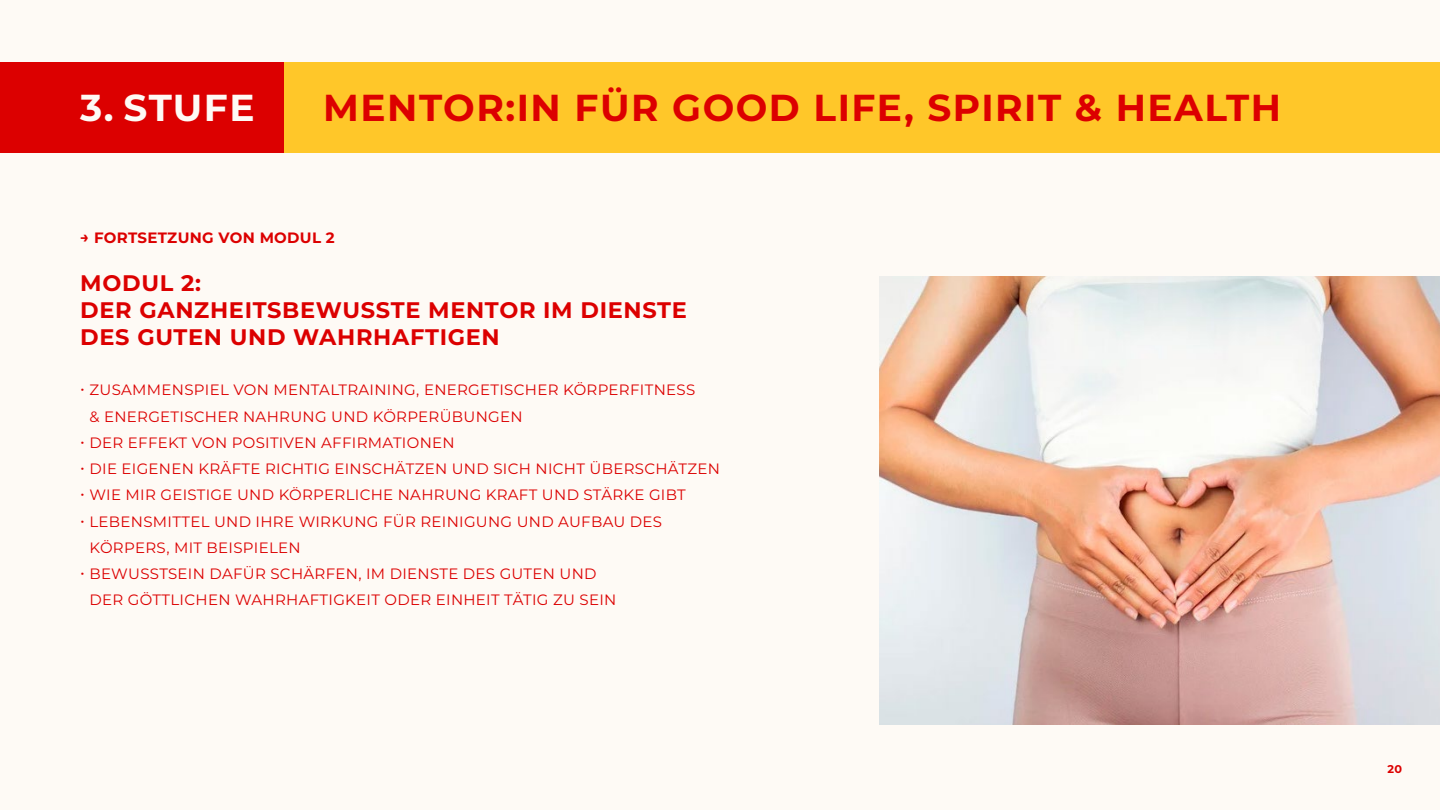
<style>
.page{position:relative;width:1440px;height:810px;background:#fefaf5}
.page>*{position:absolute;margin:0;border:0;box-sizing:border-box;transform-origin:0 0}
.t1{font:700 37.5px "Montserrat";letter-spacing:.04em;color:#dc0000}
.t2{font:700 37.5px "Montserrat";letter-spacing:.035em;color:#fefaf5}
.t3{font:700 22.5px/27px "Montserrat";letter-spacing:.03em;color:#dc0000}
.t4{font:15px/26.2px "Montserrat";letter-spacing:.02em;color:#dc0000}
.t5{font:700 15px "Montserrat";letter-spacing:.02em;color:#dc0000}
.t6{font:700 11.25px "Montserrat";color:#dc0000}
</style>
<div class="page">
<div style="left:284px;top:62px;width:1156px;height:91px;background:#ffc729"></div>
<div style="left:0;top:62px;width:284px;height:91px;background:#dc0000"></div>
<img style="left:880px;top:277px;width:560px;height:447px">
<p class="t2" style="left:80px;top:81px;width:176px">3. STUFE</p>
<p class="t1" style="left:323px;top:81px;width:959px">MENTOR:IN FÜR GOOD LIFE, SPIRIT &amp; HEALTH</p>
<p class="t5" style="left:80px;top:227px;width:256px">→ FORTSETZUNG VON MODUL 2</p>
<p class="t3" style="left:80px;top:269px;width:608px">MODUL 2:<br>DER GANZHEITSBEWUSSTE MENTOR IM DIENSTE<br>DES GUTEN UND WAHRHAFTIGEN</p>
<p class="t4" style="left:90px;top:376px;width:607px;text-indent:-9px">• ZUSAMMENSPIEL VON MENTALTRAINING, ENERGETISCHER KÖRPERFITNESS &amp; ENERGETISCHER NAHRUNG UND KÖRPERÜBUNGEN</p>
<p class="t4" style="left:80px;top:429px;width:376px">• DER EFFEKT VON POSITIVEN AFFIRMATIONEN</p>
<p class="t4" style="left:80px;top:455px;width:641px">• DIE EIGENEN KRÄFTE RICHTIG EINSCHÄTZEN UND SICH NICHT ÜBERSCHÄTZEN</p>
<p class="t4" style="left:80px;top:481px;width:607px">• WIE MIR GEISTIGE UND KÖRPERLICHE NAHRUNG KRAFT UND STÄRKE GIBT</p>
<p class="t4" style="left:90px;top:508px;width:574px;text-indent:-9px">• LEBENSMITTEL UND IHRE WIRKUNG FÜR REINIGUNG UND AUFBAU DES<br>KÖRPERS, MIT BEISPIELEN</p>
<p class="t4" style="left:90px;top:560px;width:528px;text-indent:-9px">• BEWUSSTSEIN DAFÜR SCHÄRFEN, IM DIENSTE DES GUTEN UND<br>DER GÖTTLICHEN WAHRHAFTIGKEIT ODER EINHEIT TÄTIG ZU SEIN</p>
<p class="t6" style="left:1388px;top:760px;width:16px">20</p>
</div>
